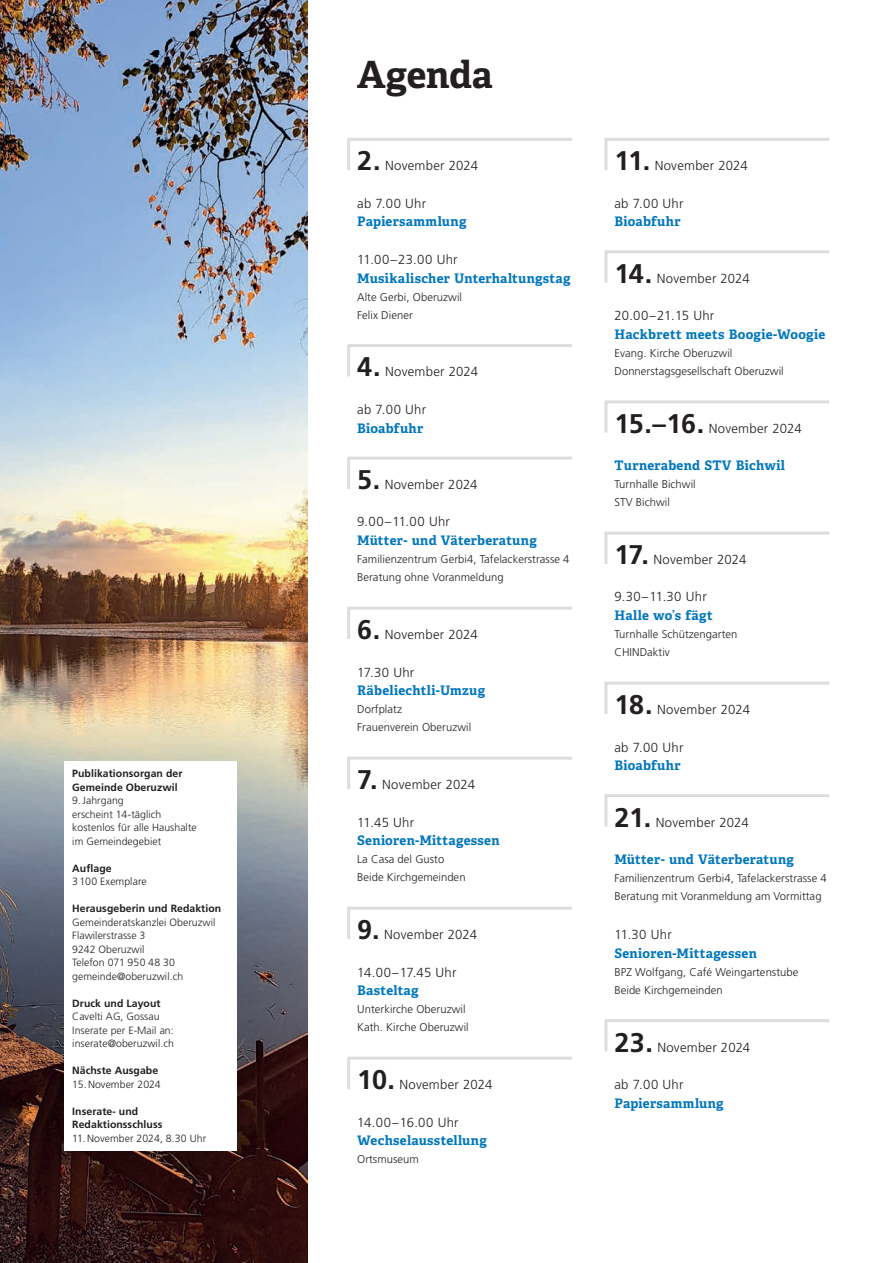
<style>
.page{position:relative;width:893px;height:1263px;background:#fff}
.page>*{position:absolute;margin:0;border:0;box-sizing:border-box;transform-origin:0 0}
.t1{font:700 37.5px "Adelle";letter-spacing:-.005em;color:#231f20}
.t2{font:300 13.2px "Frutiger LT Std";letter-spacing:.02em;color:#231f20}
.t3{font:700 13.2px "Adelle";letter-spacing:.02em;color:#0076be}
.t4{font:300 11.25px/18px "Frutiger LT Std";letter-spacing:.005em;color:#231f20}
.t5{font:300 10.5px/13.5px "Frutiger LT Std";letter-spacing:.005em;color:#231f20}
.t6{font:700 10.5px/13.5px "Frutiger LT Std";letter-spacing:.005em;color:#231f20}
.s1{font-weight:700;font-size:27px}
</style>
<div class="page">
<img style="left:0;top:0;width:308px;height:1263px">
<div style="left:64px;top:761px;width:173px;height:389px;background:#fff"></div>
<svg style="left:347px;top:138px;width:225px;height:32px"></svg>
<svg style="left:347px;top:344px;width:225px;height:33px"></svg>
<svg style="left:347px;top:456px;width:225px;height:33px"></svg>
<svg style="left:347px;top:606px;width:225px;height:33px"></svg>
<svg style="left:347px;top:756px;width:225px;height:33px"></svg>
<svg style="left:347px;top:906px;width:225px;height:33px"></svg>
<svg style="left:347px;top:1056px;width:225px;height:33px"></svg>
<svg style="left:604px;top:138px;width:225px;height:32px"></svg>
<svg style="left:604px;top:250px;width:225px;height:33px"></svg>
<svg style="left:604px;top:400px;width:225px;height:33px"></svg>
<svg style="left:604px;top:531px;width:225px;height:33px"></svg>
<svg style="left:604px;top:681px;width:225px;height:33px"></svg>
<svg style="left:604px;top:794px;width:225px;height:33px"></svg>
<svg style="left:604px;top:1019px;width:225px;height:33px"></svg>
<p class="t6" style="left:72px;top:767px;width:112px">Publikationsorgan der<br>Gemeinde Oberuzwil</p>
<p class="t5" style="left:72px;top:794px;width:126px">9.Jahrgang<br>erscheint 14-täglich kostenlos für alle Haushalte im Gemeindegebiet</p>
<p class="t6" style="left:72px;top:861px;width:41px">Auflage</p>
<p class="t5" style="left:72px;top:875px;width:76px">3100 Exemplare</p>
<p class="t6" style="left:72px;top:902px;width:150px">Herausgeberin und Redaktion</p>
<p class="t5" style="left:72px;top:915px;width:145px">Gemeinderatskanzlei Oberuzwil<br>Flawilerstrasse 3<br>9242 Oberuzwil<br>Telefon 071 950 48 30 gemeinde@oberuzwil.ch</p>
<p class="t6" style="left:72px;top:996px;width:90px">Druck und Layout</p>
<p class="t5" style="left:72px;top:1010px;width:103px">Cavelti AG, Gossau<br>Inserate per E-Mail an: inserate@oberuzwil.ch</p>
<p class="t6" style="left:72px;top:1064px;width:87px">Nächste Ausgabe</p>
<p class="t5" style="left:72px;top:1077px;width:90px">15.November 2024</p>
<p class="t6" style="left:72px;top:1104px;width:92px">Inserate- und<br>Redaktionsschluss</p>
<p class="t5" style="left:72px;top:1131px;width:135px">11.November 2024, 8.30 Uhr</p>
<h1 class="t1" style="left:357px;top:50px;width:137px">Agenda</h1>
<p class="t2" style="left:357px;top:158px;width:122px"><span class="s1">2.</span> November 2024</p>
<p class="t2" style="left:357px;top:196px;width:70px">ab 7.00 Uhr</p>
<p class="t3" style="left:357px;top:213px;width:111px">Papiersammlung</p>
<p class="t2" style="left:357px;top:252px;width:102px">11.00–23.00 Uhr</p>
<p class="t3" style="left:357px;top:270px;width:215px">Musikalischer Unterhaltungstag</p>
<p class="t4" style="left:357px;top:288px;width:106px">Alte Gerbi, Oberuzwil<br>Felix Diener</p>
<p class="t2" style="left:357px;top:364px;width:122px"><span class="s1">4.</span> November 2024</p>
<p class="t2" style="left:357px;top:402px;width:70px">ab 7.00 Uhr</p>
<p class="t3" style="left:357px;top:420px;width:68px">Bioabfuhr</p>
<p class="t2" style="left:357px;top:477px;width:122px"><span class="s1">5.</span> November 2024</p>
<p class="t2" style="left:357px;top:514px;width:94px">9.00–11.00 Uhr</p>
<p class="t3" style="left:357px;top:532px;width:181px">Mütter- und Väterberatung</p>
<p class="t4" style="left:357px;top:550px;width:214px">Familienzentrum Gerbi4, Tafelackerstrasse 4<br>Beratung ohne Voranmeldung</p>
<p class="t2" style="left:357px;top:627px;width:122px"><span class="s1">6.</span> November 2024</p>
<p class="t2" style="left:357px;top:664px;width:59px">17.30 Uhr</p>
<p class="t3" style="left:357px;top:682px;width:130px">Räbeliechtli-Umzug</p>
<p class="t4" style="left:357px;top:700px;width:116px">Dorfplatz<br>Frauenverein Oberuzwil</p>
<p class="t2" style="left:357px;top:777px;width:119px"><span class="s1">7.</span> November 2024</p>
<p class="t2" style="left:357px;top:814px;width:58px">11.45 Uhr</p>
<p class="t3" style="left:357px;top:832px;width:144px">Senioren-Mittagessen</p>
<p class="t4" style="left:357px;top:850px;width:110px">La Casa del Gusto<br>Beide Kirchgemeinden</p>
<p class="t2" style="left:357px;top:927px;width:121px"><span class="s1">9.</span> November 2024</p>
<p class="t2" style="left:357px;top:964px;width:101px">14.00–17.45 Uhr</p>
<p class="t3" style="left:357px;top:982px;width:63px">Basteltag</p>
<p class="t4" style="left:357px;top:1000px;width:113px">Unterkirche Oberuzwil<br>Kath. Kirche Oberuzwil</p>
<p class="t2" style="left:357px;top:1077px;width:137px"><span class="s1">10.</span> November 2024</p>
<p class="t2" style="left:357px;top:1114px;width:103px">14.00–16.00 Uhr</p>
<p class="t3" style="left:357px;top:1132px;width:131px">Wechselausstellung</p>
<p class="t4" style="left:357px;top:1150px;width:63px">Ortsmuseum</p>
<p class="t2" style="left:614px;top:158px;width:135px"><span class="s1">11.</span> November 2024</p>
<p class="t2" style="left:614px;top:196px;width:70px">ab 7.00 Uhr</p>
<p class="t3" style="left:614px;top:213px;width:68px">Bioabfuhr</p>
<p class="t2" style="left:614px;top:271px;width:137px"><span class="s1">14.</span> November 2024</p>
<p class="t2" style="left:614px;top:308px;width:101px">20.00–21.15 Uhr</p>
<p class="t3" style="left:614px;top:326px;width:212px">Hackbrett meets Boogie-Woogie</p>
<p class="t4" style="left:614px;top:344px;width:171px">Evang. Kirche Oberuzwil<br>Donnerstagsgesellschaft Oberuzwil</p>
<p class="t2" style="left:614px;top:421px;width:189px"><span class="s1">15.–16.</span> November 2024</p>
<p class="t3" style="left:614px;top:457px;width:172px">Turnerabend STV Bichwil</p>
<p class="t4" style="left:614px;top:475px;width:83px">Turnhalle Bichwil<br>STV Bichwil</p>
<p class="t2" style="left:614px;top:552px;width:133px"><span class="s1">17.</span> November 2024</p>
<p class="t2" style="left:614px;top:589px;width:94px">9.30–11.30 Uhr</p>
<p class="t3" style="left:614px;top:607px;width:100px">Halle wo’s fägt</p>
<p class="t4" style="left:614px;top:625px;width:124px">Turnhalle Schützengarten<br>CHINDaktiv</p>
<p class="t2" style="left:614px;top:702px;width:137px"><span class="s1">18.</span> November 2024</p>
<p class="t2" style="left:614px;top:739px;width:70px">ab 7.00 Uhr</p>
<p class="t3" style="left:614px;top:757px;width:68px">Bioabfuhr</p>
<p class="t2" style="left:614px;top:814px;width:136px"><span class="s1">21.</span> November 2024</p>
<p class="t3" style="left:614px;top:851px;width:181px">Mütter- und Väterberatung</p>
<p class="t4" style="left:614px;top:869px;width:214px">Familienzentrum Gerbi4, Tafelackerstrasse 4<br>Beratung mit Voranmeldung am Vormittag</p>
<p class="t2" style="left:614px;top:927px;width:59px">11.30 Uhr</p>
<p class="t3" style="left:614px;top:945px;width:144px">Senioren-Mittagessen</p>
<p class="t4" style="left:614px;top:963px;width:185px">BPZ Wolfgang, Café Weingartenstube<br>Beide Kirchgemeinden</p>
<p class="t2" style="left:614px;top:1039px;width:137px"><span class="s1">23.</span> November 2024</p>
<p class="t2" style="left:614px;top:1077px;width:70px">ab 7.00 Uhr</p>
<p class="t3" style="left:614px;top:1095px;width:111px">Papiersammlung</p>
</div>
